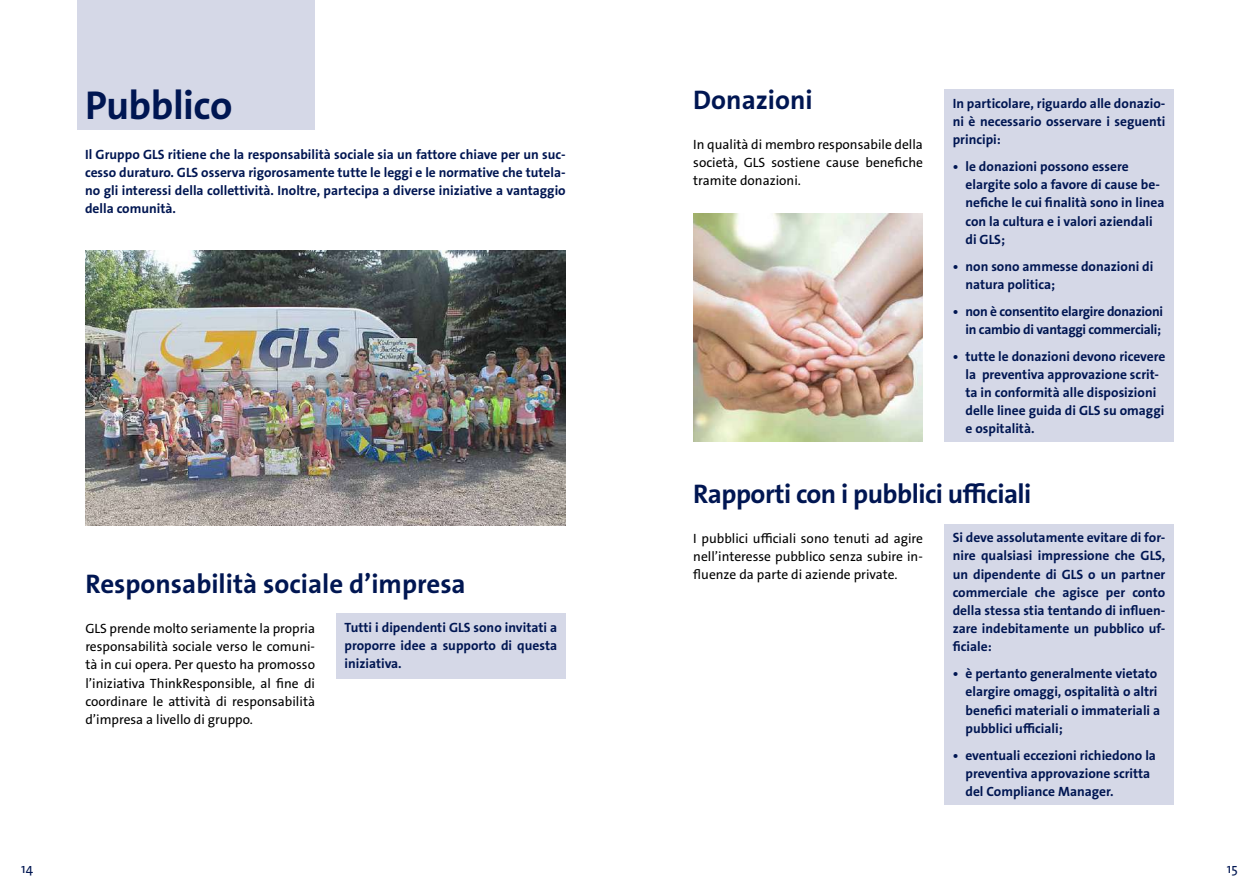
<style>
.page{position:relative;width:1259px;height:893px;background:#fff}
.page>*{position:absolute;margin:0;border:0;box-sizing:border-box;transform-origin:0 0}
.t1{font:700 40.5px "The Sans GLS";letter-spacing:-.015em;color:#001652}
.t2{font:700 27px "The Sans GLS";color:#001652}
.t3{font:700 27px "The Sans GLS";letter-spacing:-.02em;color:#001652}
.t4{font:700 13.5px/18.3px "The Sans GLS";color:#001652}
.t5{font:13.5px/18.3px "The Sans GLS";color:#000;text-align:justify}
.t6{font:700 13.5px/18.3px "The Sans GLS";letter-spacing:-.02em;color:#001652;text-align:right}
.t7{font:13.5px "The Sans GLS";color:#001652}
</style>
<div class="page">
<div style="left:78px;top:0;width:237px;height:129px;background:#d5d8e7"></div>
<img style="left:693px;top:213px;width:230px;height:229px">
<img style="left:85px;top:250px;width:481px;height:276px">
<div style="left:336px;top:613px;width:230px;height:66px;background:#d5d8e7"></div>
<div style="left:944px;top:89px;width:230px;height:353px;background:#d5d8e7"></div>
<div style="left:944px;top:524px;width:230px;height:280px;background:#d5d8e7"></div>
<h1 class="t1" style="left:85px;top:80px;width:149px">Pubblico</h1>
<p class="t4" style="left:85px;top:145px;width:482px;text-align:justify">Il Gruppo GLS ritiene che la responsabilità sociale sia un fattore chiave per un suc&shy;cesso duraturo. GLS osserva rigorosamente tutte le leggi e le normative che tutela&shy;no gli interessi della collettività. Inoltre, partecipa a diverse iniziative a vantaggio della comunità.</p>
<h2 class="t2" style="left:85px;top:567px;width:382px">Responsabilità sociale d’impresa</h2>
<p class="t5" style="left:85px;top:619px;width:231px">GLS prende molto seriamente la propria responsabilità sociale verso le comuni&shy;tà in cui opera. Per questo ha promosso l’iniziativa ThinkResponsible, al fine di coordinare le attività di responsabilità d’impresa a livello di gruppo.</p>
<p class="t4" style="left:344px;top:618px;width:214px;text-align:justify">Tutti i dipendenti GLS sono invitati a proporre idee a supporto di questa iniziativa.</p>
<h2 class="t2" style="left:693px;top:83px;width:121px">Donazioni</h2>
<p class="t5" style="left:693px;top:135px;width:231px">In qualità di membro responsabile della società, GLS sostiene cause benefiche tramite donazioni.</p>
<p class="t4" style="left:952px;top:94px;width:214px;text-align:justify">In particolare, riguardo alle donazio&shy;ni è necessario osservare i seguenti principi:</p>
<p class="t4" style="left:965px;top:157px;width:200px;text-indent:-13px">• le donazioni possono essere elargite solo a favore di cause be&shy;nefiche le cui finalità sono in linea con la cultura e i valori aziendali di GLS;</p>
<p class="t4" style="left:965px;top:257px;width:189px;text-indent:-13px">• non sono ammesse donazioni di natura politica;</p>
<p class="t6" style="left:952px;top:302px;width:212px">• non è consentito elargire donazioni in cambio di vantaggi commerciali;</p>
<p class="t4" style="left:965px;top:347px;width:201px;text-indent:-13px">• tutte le donazioni devono ricevere la preventiva approvazione scrit&shy;ta in conformità alle disposizioni delle linee guida di GLS su omaggi e ospitalità.</p>
<h2 class="t3" style="left:693px;top:477px;width:340px">Rapporti con i pubblici ufficiali</h2>
<p class="t5" style="left:693px;top:529px;width:231px">I pubblici ufficiali sono tenuti ad agire nell’interesse pubblico senza subire in&shy;fluenze da parte di aziende private.</p>
<p class="t4" style="left:952px;top:528px;width:214px;text-align:justify">Si deve assolutamente evitare di for&shy;nire qualsiasi impressione che GLS, un dipendente di GLS o un partner commerciale che agisce per conto della stessa stia tentando di influen&shy;zare indebitamente un pubblico uf&shy;ficiale:</p>
<p class="t4" style="left:965px;top:665px;width:196px;text-indent:-13px">• è pertanto generalmente vietato elargire omaggi, ospitalità o altri benefici materiali o immateriali a pubblici ufficiali;</p>
<p class="t4" style="left:965px;top:746px;width:192px;text-indent:-13px">• eventuali eccezioni richiedono la preventiva approvazione scritta del Compliance Manager.</p>
<p class="t7" style="left:21px;top:860px;width:13px">14</p>
<p class="t7" style="left:1226px;top:860px;width:12px">15</p>
</div>
